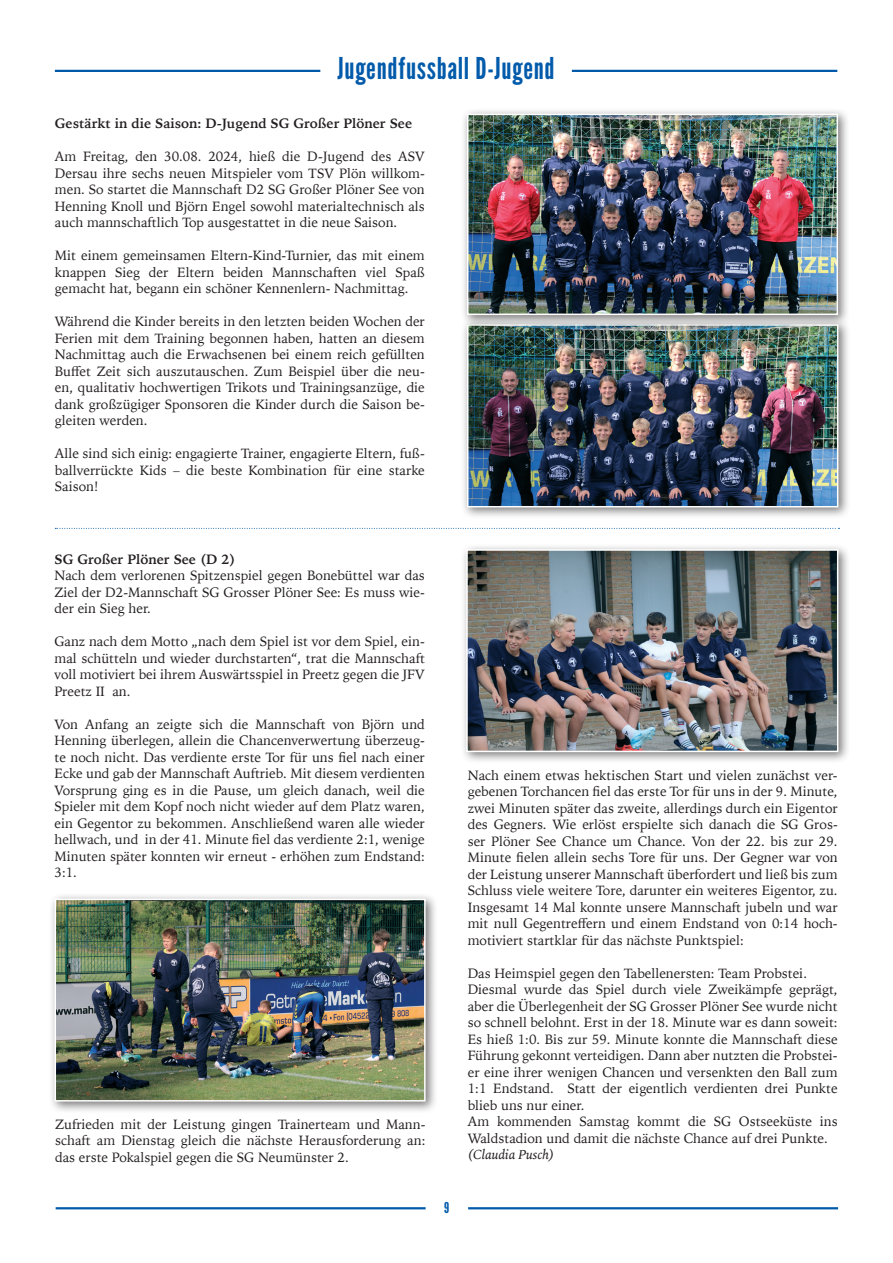
<style>
.page{position:relative;width:893px;height:1263px;background:#fff}
.page>*{position:absolute;margin:0;border:0;box-sizing:border-box;transform-origin:0 0}
.t1{font:30px "League Gothic";letter-spacing:.025em;color:#015aaa}
.t2{font:15px "League Gothic";color:#015aaa}
.t3{font:13.5px/16.5px "Iowan Old Style";color:#231f20;text-align:justify}
.t4{font:700 13.5px "Iowan Old Style";color:#231f20}
.t5{font:italic 13.5px "Iowan Old Style";color:#231f20}
</style>
<div class="page">
<hr style="left:56px;top:1207px;width:370px;height:2px;background:#015aaa">
<hr style="left:468px;top:1207px;width:370px;height:2px;background:#015aaa">
<hr style="left:55px;top:70px;width:265px;height:2px;background:#015aaa">
<hr style="left:572px;top:70px;width:265px;height:2px;background:#015aaa">
<div style="left:461px;top:318px;width:389px;height:202px;background:#231f20;opacity:.6"></div>
<img style="left:470px;top:327px;width:365px;height:177px">
<div style="left:467px;top:324px;width:371px;height:183px;border:2px solid #fff"></div>
<div style="left:461px;top:108px;width:389px;height:219px;background:#231f20;opacity:.6"></div>
<img style="left:470px;top:117px;width:365px;height:195px">
<div style="left:467px;top:114px;width:371px;height:201px;border:2px solid #fff"></div>
<div style="left:49px;top:893px;width:389px;height:220px;background:#231f20;opacity:.6"></div>
<img style="left:58px;top:902px;width:365px;height:196px">
<div style="left:55px;top:899px;width:371px;height:202px;border:2px solid #fff"></div>
<div style="left:460px;top:543px;width:391px;height:221px;background:#231f20;opacity:.6"></div>
<img style="left:469px;top:552px;width:366px;height:197px">
<div style="left:466px;top:549px;width:372px;height:203px;border:2px solid #fff"></div>
<svg style="left:55px;top:528px;width:784px;height:1px"></svg>
<h1 class="t1" style="left:338px;top:51px;width:218px">Jugendfussball D-Jugend</h1>
<p class="t4" style="left:55px;top:111px;width:359px">Gestärkt in die Saison: D-Jugend SG Großer Plöner See</p>
<p class="t3" style="left:55px;top:148px;width:371px">Am Freitag, den 30.08. 2024, hieß die D-Jugend des ASV Dersau ihre sechs neuen Mitspieler vom TSV Plön willkom&shy;men. So startet die Mannschaft D2 SG Großer Plöner See von Henning Knoll und Björn Engel sowohl materialtechnisch als auch mannschaftlich Top ausgestattet in die neue Saison.</p>
<p class="t3" style="left:55px;top:247px;width:371px">Mit einem gemeinsamen Eltern-Kind-Turnier, das mit einem knappen Sieg der Eltern beiden Mannschaften viel Spaß gemacht hat, begann ein schöner Kennenlern- Nachmittag.</p>
<p class="t3" style="left:55px;top:313px;width:371px">Während die Kinder bereits in den letzten beiden Wochen der Ferien mit dem Training begonnen haben, hatten an diesem Nachmittag auch die Erwachsenen bei einem reich gefüllten Buffet Zeit sich auszutauschen. Zum Beispiel über die neu&shy;en, qualitativ hochwertigen Trikots und Trainingsanzüge, die dank großzügiger Sponsoren die Kinder durch die Saison be&shy;gleiten werden.</p>
<p class="t3" style="left:55px;top:445px;width:371px">Alle sind sich einig: engagierte Trainer, engagierte Eltern, fuß&shy;ballverrückte Kids – die beste Kombination für eine starke Saison!</p>
<p class="t4" style="left:55px;top:547px;width:183px">SG Großer Plöner See (D 2)</p>
<p class="t3" style="left:55px;top:567px;width:372px">Nach dem verlorenen Spitzenspiel gegen Bonebüttel war das Ziel der D2-Mannschaft SG Grosser Plöner See: Es muss wie&shy;der ein Sieg her.</p>
<p class="t3" style="left:55px;top:633px;width:372px">Ganz nach dem Motto „nach dem Spiel ist vor dem Spiel, ein&shy;mal schütteln und wieder durchstarten“, trat die Mannschaft voll motiviert bei ihrem Auswärtsspiel in Preetz gegen die JFV Preetz II an.</p>
<p class="t3" style="left:55px;top:715px;width:372px">Von Anfang an zeigte sich die Mannschaft von Björn und Henning überlegen, allein die Chancenverwertung überzeug&shy;te noch nicht. Das verdiente erste Tor für uns fiel nach einer Ecke und gab der Mannschaft Auftrieb. Mit diesem verdienten Vorsprung ging es in die Pause, um gleich danach, weil die Spieler mit dem Kopf noch nicht wieder auf dem Platz waren, ein Gegentor zu bekommen. Anschließend waren alle wieder hellwach, und in der 41. Minute fiel das verdiente 2:1, wenige Minuten später konnten wir erneut - erhöhen zum Endstand:<br>3:1.</p>
<p class="t3" style="left:55px;top:1115px;width:372px">Zufrieden mit der Leistung gingen Trainerteam und Mann&shy;schaft am Dienstag gleich die nächste Herausforderung an: das erste Pokalspiel gegen die SG Neumünster 2.</p>
<p class="t2" style="left:444px;top:1199px;width:7px">9</p>
<p class="t3" style="left:468px;top:766px;width:371px">Nach einem etwas hektischen Start und vielen zunächst ver&shy;gebenen Torchancen fiel das erste Tor für uns in der 9. Minute, zwei Minuten später das zweite, allerdings durch ein Eigentor des Gegners. Wie erlöst erspielte sich danach die SG Gros&shy;ser Plöner See Chance um Chance. Von der 22. bis zur 29.<br>Minute fielen allein sechs Tore für uns. Der Gegner war von der Leistung unserer Mannschaft überfordert und ließ bis zum Schluss viele weitere Tore, darunter ein weiteres Eigentor, zu.<br>Insgesamt 14 Mal konnte unsere Mannschaft jubeln und war mit null Gegentreffern und einem Endstand von 0:14 hoch&shy;motiviert startklar für das nächste Punktspiel:</p>
<p class="t3" style="left:468px;top:964px;width:371px;text-align:left">Das Heimspiel gegen den Tabellenersten: Team Probstei.<br>Diesmal wurde das Spiel durch viele Zweikämpfe geprägt, aber die Überlegenheit der SG Grosser Plöner See wurde nicht so schnell belohnt. Erst in der 18. Minute war es dann soweit:<br>Es hieß 1:0. Bis zur 59. Minute konnte die Mannschaft diese Führung gekonnt verteidigen. Dann aber nutzten die Probstei&shy;er eine ihrer wenigen Chancen und versenkten den Ball zum 1:1 Endstand. Statt der eigentlich verdienten drei Punkte blieb uns nur einer.<br>Am kommenden Samstag kommt die SG Ostseeküste ins Waldstadion und damit die nächste Chance auf drei Punkte.</p>
<p class="t5" style="left:468px;top:1143px;width:88px">(Claudia Pusch)</p>
</div>
